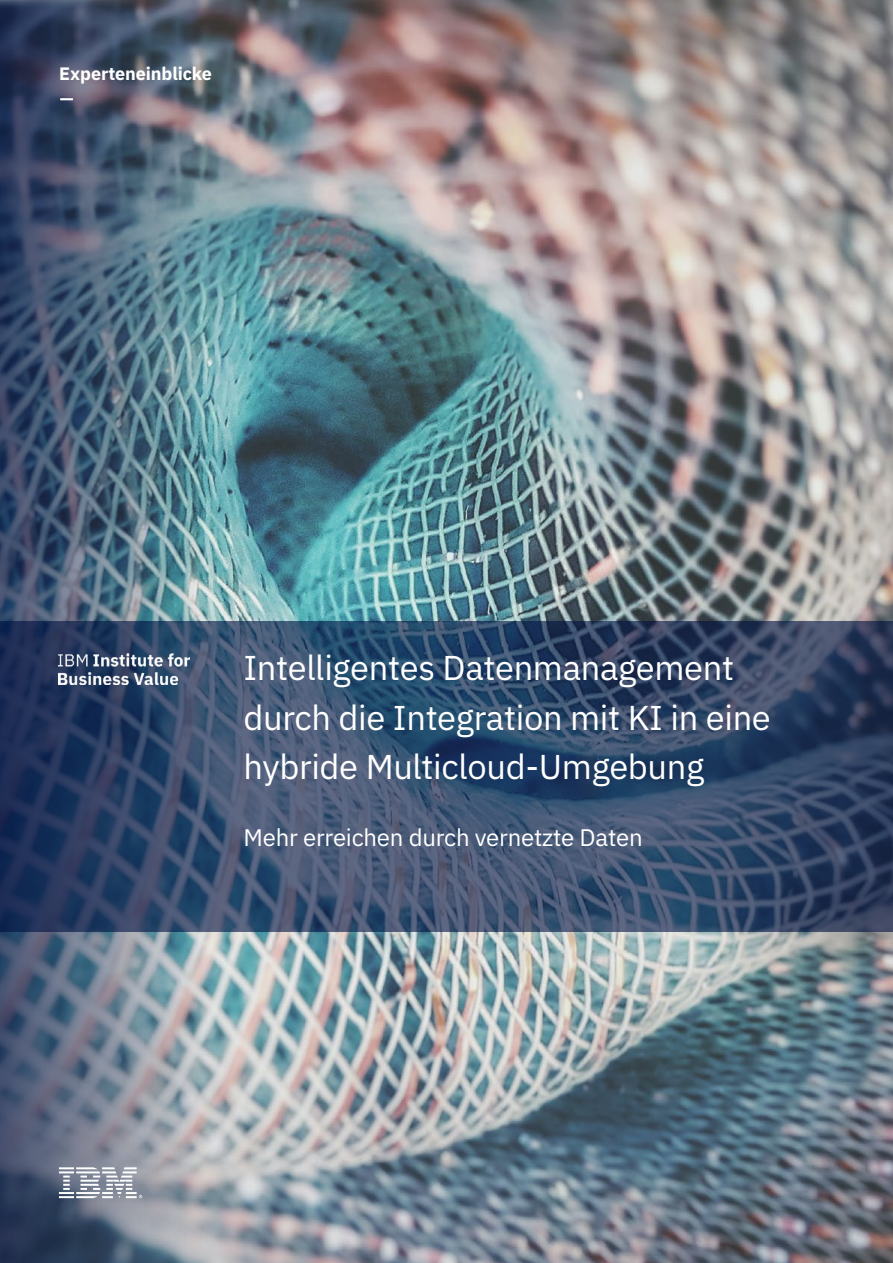
<style>
.page{position:relative;width:893px;height:1263px;background:#fff}
.page>*{position:absolute;margin:0;border:0;box-sizing:border-box;transform-origin:0 0}
.t1{font:34.5px/49.5px "IBM Plex Sans";letter-spacing:-.01em;color:#fff}
.t2{font:24px "IBM Plex Sans";letter-spacing:-.01em;color:#fff}
.t3{font:700 18px "IBM Plex Sans";letter-spacing:-.005em;color:#fff}
</style>
<div class="page">
<img style="left:216px;top:0;width:677px;height:1263px">
<div style="left:0;top:0;width:216px;height:1263px;background:#fff;opacity:.75"></div>
<svg style="left:0;top:621px;width:893px;height:311px"></svg>
<svg style="left:60px;top:98px;width:13px;height:2px"></svg>
<img style="left:59px;top:653px;width:130px;height:32px">
<svg style="left:59px;top:1167px;width:83px;height:31px"></svg>
<p class="t3" style="left:59px;top:59px;width:154px">Experteneinblicke</p>
<p class="t1" style="left:243px;top:640px;width:529px">Intelligentes Datenmanagement durch die Integration mit KI in eine hybride Multicloud-Umgebung</p>
<p class="t2" style="left:243px;top:819px;width:401px">Mehr erreichen durch vernetzte Daten</p>
</div>
